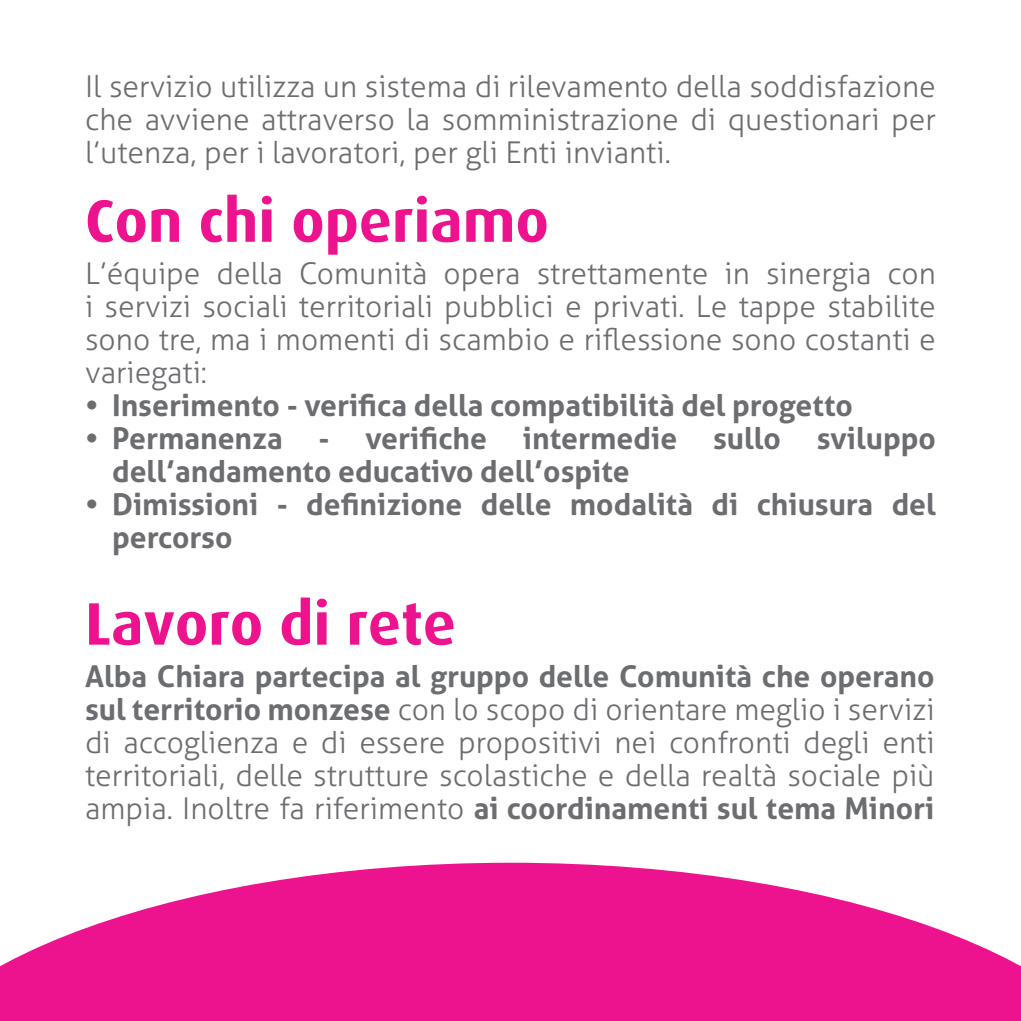
<style>
.page{position:relative;width:1021px;height:1021px;background:#fff}
.page>*{position:absolute;margin:0;border:0;box-sizing:border-box;transform-origin:0 0}
.t1{font:700 60px "Dax";color:#ed138f}
.t2{font:300 30px/33px "Aller";color:#6c6d70;text-align:justify}
.t3{font:700 30px/33px "Aller";color:#6c6d70}
.s1{font-weight:700}
</style>
<div class="page">
<svg style="left:0;top:862px;width:1020px;height:158px;fill:#ed138f"></svg>
<p class="t2" style="left:85px;top:69px;width:852px">Il servizio utilizza un sistema di rilevamento della soddisfazione che avviene attraverso la somministrazione di questionari per l’utenza, per i lavoratori, per gli Enti invianti.</p>
<h1 class="t1" style="left:85px;top:187px;width:465px">Con chi operiamo</h1>
<p class="t2" style="left:85px;top:257px;width:852px">L’équipe della Comunità opera strettamente in sinergia con i servizi sociali territoriali pubblici e privati. Le tappe stabilite sono tre, ma i momenti di scambio e riflessione sono costanti e variegati:</p>
<p class="t3" style="left:85px;top:389px;width:769px">• Inserimento - verifica della compatibilità del progetto</p>
<p class="t3" style="left:112px;top:422px;width:825px;text-indent:-27px">• Permanenza - verifiche intermedie sullo sviluppo dell’andamento educativo dell’ospite</p>
<p class="t3" style="left:112px;top:488px;width:825px;text-indent:-27px">• Dimissioni - definizione delle modalità di chiusura del percorso</p>
<h1 class="t1" style="left:85px;top:590px;width:372px">Lavoro di rete</h1>
<p class="t2" style="left:85px;top:660px;width:851px"><span class="s1">Alba Chiara partecipa al gruppo delle Comunità che operano sul territorio monzese</span> con lo scopo di orientare meglio i servizi di accoglienza e di essere propositivi nei confronti degli enti territoriali, delle strutture scolastiche e della realtà sociale più ampia. Inoltre fa riferimento <span class="s1">ai coordinamenti sul tema Minori</span></p>
</div>
